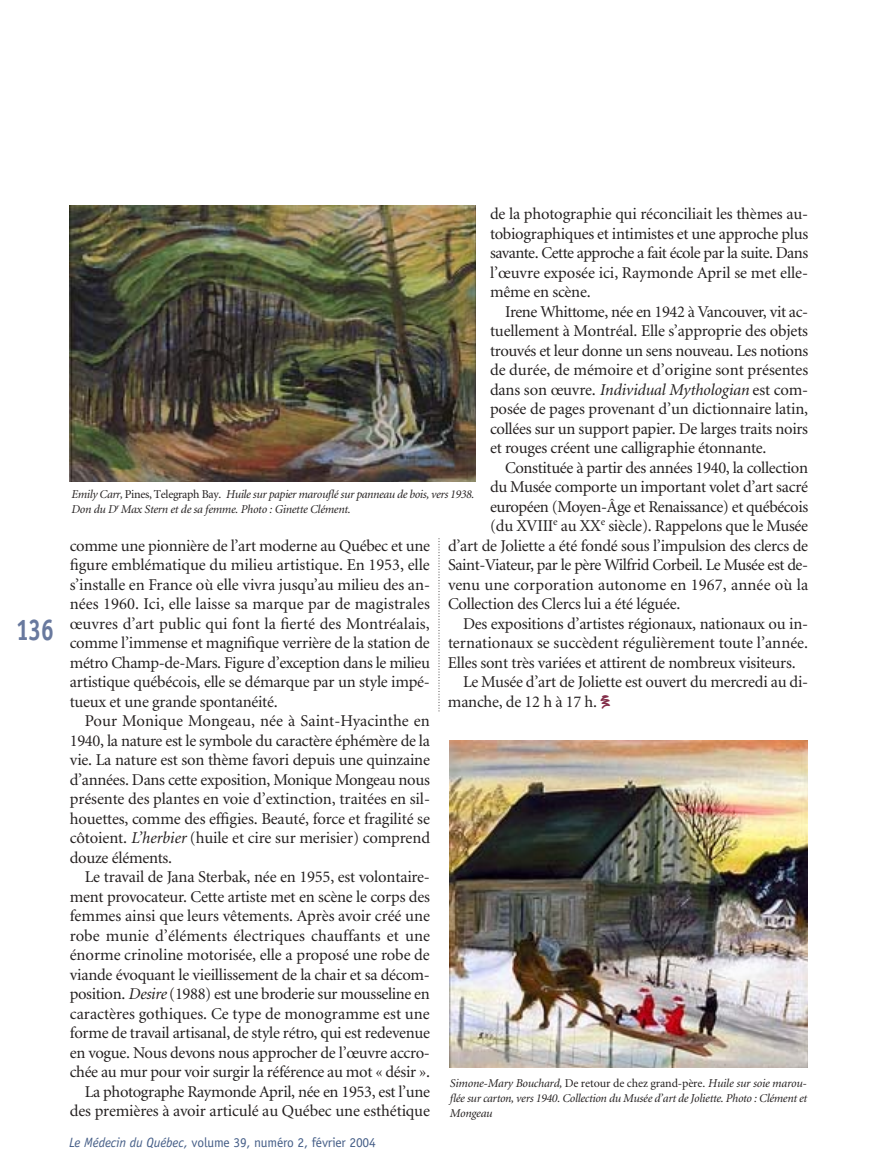
<style>
.page{position:relative;width:878px;height:1175px;background:#fff}
.page>*{position:absolute;margin:0;border:0;box-sizing:border-box;transform-origin:0 0}
.t1{font:700 30px "Officina Sans";color:#69799e;scale:.8 1}
.t2{font:16.5px/19.5px "Minion";letter-spacing:-.015em;color:#231f1f;text-align:justify}
.t3{font:16.5px "Minion";letter-spacing:.005em;color:#231f1f}
.t4{font:13.5px "Officina Sans";letter-spacing:-.01em;color:#455e87}
.t5{font:italic 12px/15px "Minion";letter-spacing:-.02em;color:#231f1f}
.s1{font-style:italic}
.s2{font-family:"Mini Pics Confetti";font-weight:800;color:#842f4a}
.s3{font-style:normal}
</style>
<div class="page">
<svg style="left:438px;top:538px;width:1px;height:173px"></svg>
<img style="left:70px;top:206px;width:405px;height:276px">
<img style="left:449px;top:741px;width:358px;height:326px">
<h1 class="t1" style="left:16px;top:618px;width:49px">136</h1>
<p class="t2" style="left:490px;top:205px;width:320px">de la photographie qui réconciliait les thèmes au&shy;tobiographiques et intimistes et une approche plus savante. Cette approche a fait école par la suite. Dans l’œuvre exposée ici, Raymonde April se met elle&shy;même en scène.</p>
<p class="t2" style="left:490px;top:303px;width:320px;text-indent:15px">Irene Whittome, née en 1942 à Vancouver, vit ac&shy;tuellement à Montréal. Elle s’approprie des objets trouvés et leur donne un sens nouveau. Les notions de durée, de mémoire et d’origine sont présentes dans son œuvre. <span class="s1">Individual Mythologian</span> est com&shy;posée de pages provenant d’un dictionnaire latin, collées sur un support papier. De larges traits noirs et rouges créent une calligraphie étonnante.</p>
<p class="t2" style="left:505px;top:459px;width:304px">Constituée à partir des années 1940, la collection</p>
<p class="t2" style="left:490px;top:478px;width:319px">du Musée comporte un important volet d’art sacré</p>
<p class="t2" style="left:490px;top:498px;width:320px">européen (Moyen-Âge et Renaissance) et québécois</p>
<p class="t2" style="left:490px;top:517px;width:320px">(du XVIII<sup>e</sup> au XX<sup>e</sup> siècle). Rappelons que le Musée</p>
<p class="t2" style="left:448px;top:537px;width:361px">d’art de Joliette a été fondé sous l’impulsion des clercs de</p>
<p class="t2" style="left:448px;top:556px;width:361px">Saint-Viateur, par le père Wilfrid Corbeil. Le Musée est de-</p>
<p class="t3" style="left:448px;top:578px;width:361px">venu une corporation autonome en 1967, année où la</p>
<p class="t2" style="left:448px;top:595px;width:234px">Collection des Clercs lui a été léguée.</p>
<p class="t2" style="left:463px;top:615px;width:347px">Des expositions d’artistes régionaux, nationaux ou in-</p>
<p class="t2" style="left:448px;top:634px;width:362px">ternationaux se succèdent régulièrement toute l’année.</p>
<p class="t2" style="left:448px;top:654px;width:349px">Elles sont très variées et attirent de nombreux visiteurs.</p>
<p class="t2" style="left:463px;top:673px;width:347px">Le Musée d’art de Joliette est ouvert du mercredi au di-</p>
<p class="t2" style="left:448px;top:693px;width:164px">manche, de 12 h à 17 h. <span class="s2">c</span></p>
<p class="t5" style="left:71px;top:488px;width:404px">Emily Carr, <span class="s3">Pines, Telegraph Bay.</span> Huile sur papier marouflé sur panneau de bois, vers 1938.<br>Don du D<sup>r</sup> Max Stern et de sa femme. Photo : Ginette Clément.</p>
<p class="t2" style="left:70px;top:537px;width:362px">comme une pionnière de l’art moderne au Québec et une figure emblématique du milieu artistique. En 1953, elle s’installe en France où elle vivra jusqu’au milieu des an&shy;nées 1960. Ici, elle laisse sa marque par de magistrales œuvres d’art public qui font la fierté des Montréalais, comme l’immense et magnifique verrière de la station de métro Champ-de-Mars. Figure d’exception dans le milieu artistique québécois, elle se démarque par un style impé&shy;tueux et une grande spontanéité.</p>
<p class="t2" style="left:70px;top:712px;width:362px;text-indent:15px">Pour Monique Mongeau, née à Saint-Hyacinthe en 1940, la nature est le symbole du caractère éphémère de la vie. La nature est son thème favori depuis une quinzaine d’années. Dans cette exposition, Monique Mongeau nous présente des plantes en voie d’extinction, traitées en sil&shy;houettes, comme des effigies. Beauté, force et fragilité se côtoient. <span class="s1">L’herbier</span> (huile et cire sur merisier) comprend douze éléments.</p>
<p class="t2" style="left:70px;top:868px;width:362px;text-align:right">Le travail de Jana Sterbak, née en 1955, est volontaire&shy;ment provocateur. Cette artiste met en scène le corps des femmes ainsi que leurs vêtements. Après avoir créé une robe munie d’éléments électriques chauffants et une énorme crinoline motorisée, elle a proposé une robe de viande évoquant le vieillissement de la chair et sa décom&shy;position. <span class="s1">Desire</span> (1988) est une broderie sur mousseline en caractères gothiques. Ce type de monogramme est une forme de travail artisanal, de style rétro, qui est redevenue en vogue. Nous devons nous approcher de l’œuvre accro&shy;chée au mur pour voir surgir la référence au mot « désir ».<br>La photographe Raymonde April, née en 1953, est l’une des premières à avoir articulé au Québec une esthétique</p>
<p class="t5" style="left:449px;top:1076px;width:359px;text-align:justify">Simone-Mary Bouchard, <span class="s3">De retour de chez grand-père.</span> Huile sur soie marou&shy;flée sur carton, vers 1940. Collection du Musée d’art de Joliette. Photo : Clément et Mongeau</p>
<p class="t4" style="left:69px;top:1137px;width:308px"><span class="s1">Le Médecin du Québec,</span> volume 39, numéro 2, février 2004</p>
</div>
